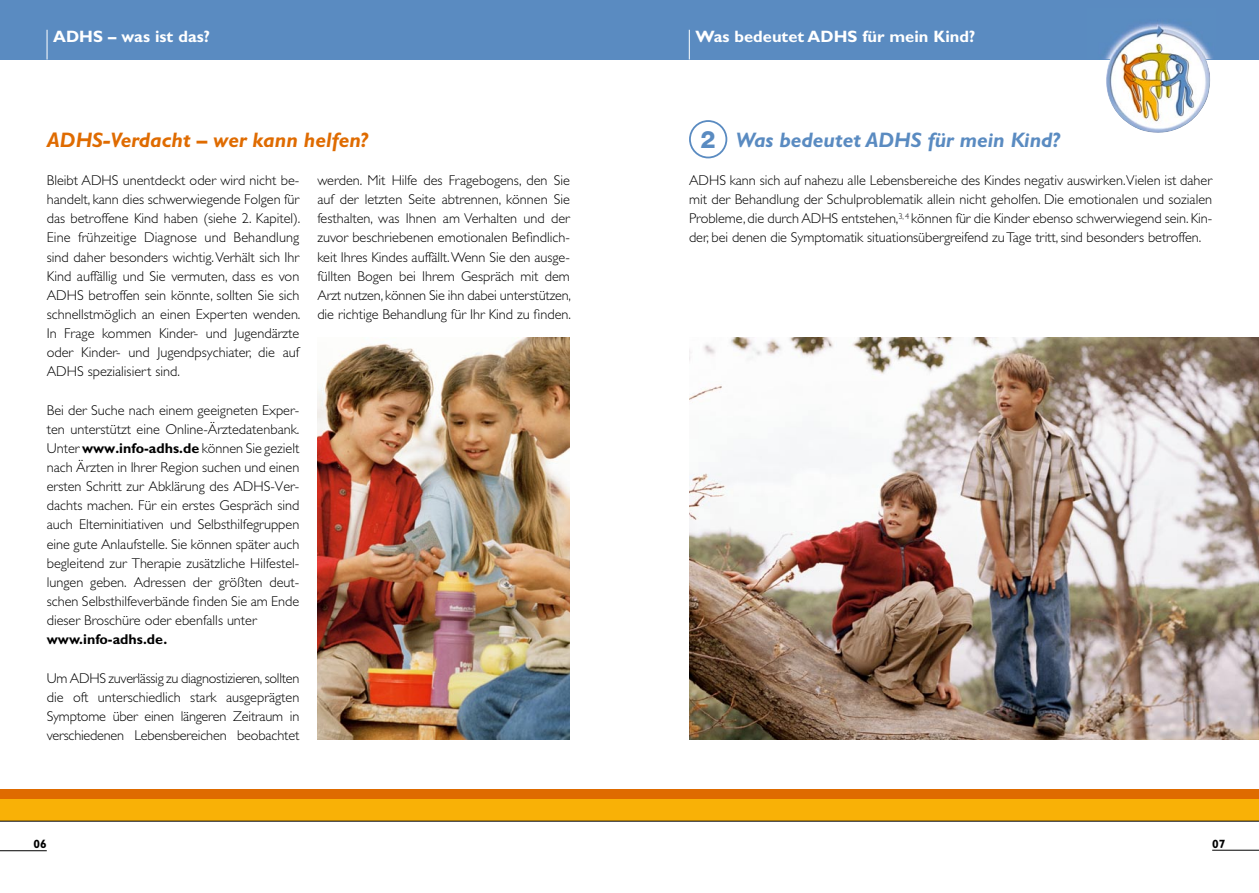
<style>
.page{position:relative;width:1259px;height:893px;background:#fff}
.page>*{position:absolute;margin:0;border:0;box-sizing:border-box;transform-origin:0 0}
.t1{font:italic 700 21px "Gill Sans";color:#df6b00}
.t2{font:italic 700 21px "Gill Sans";color:#5a8bc1}
.t3{font:700 16.5px "Gill Sans";color:#fff}
.t4{font:300 14.25px/19.2px "Gill Sans";color:#000;text-align:justify}
.t5{font:700 14.25px "Gill Sans";color:#000}
.t6{font:700 12px "Gill Sans";color:#000}
.s1{font-weight:700}
.s2{font-family:"Helvetica Neue";font-weight:800;font-style:normal;font-size:24px}
</style>
<div class="page">
<img style="left:689px;top:337px;width:570px;height:403px">
<div style="left:689px;top:120px;width:38px;height:38px;border:2px solid #5a8bc1;border-radius:50%"></div>
<div style="left:0;top:0;width:1259px;height:60px;background:#5a8bc1"></div>
<div style="left:0;top:789px;width:1259px;height:11px;background:#df6b00"></div>
<div style="left:0;top:800px;width:1259px;height:21px;background:#f9b106"></div>
<hr style="left:0;top:821px;width:1259px;height:1px;background:#000">
<img style="left:1104px;top:22px;width:109px;height:111px">
<hr style="left:1212px;top:850px;width:47px;height:1px;background:#000">
<hr style="left:0;top:850px;width:47px;height:1px;background:#000">
<hr style="left:47px;top:30px;width:1px;height:30px;background:#fff">
<hr style="left:689px;top:30px;width:1px;height:30px;background:#fff">
<img style="left:317px;top:337px;width:253px;height:403px">
<p class="t3" style="left:53px;top:27px;width:158px">ADHS – was ist das?</p>
<p class="t3" style="left:695px;top:27px;width:281px">Was bedeutet ADHS für mein Kind?</p>
<h1 class="t1" style="left:47px;top:127px;width:322px">ADHS-Verdacht – wer kann helfen?</h1>
<p class="t4" style="left:47px;top:171px;width:255px">Bleibt ADHS unentdeckt oder wird nicht be&shy;handelt, kann dies schwerwiegende Folgen für das betroffene Kind haben (siehe 2. Kapitel).<br>Eine frühzeitige Diagnose und Behandlung sind daher besonders wichtig. Verhält sich Ihr Kind auffällig und Sie vermuten, dass es von ADHS betroffen sein könnte, sollten Sie sich schnellstmöglich an einen Experten wenden.<br>In Frage kommen Kinder- und Jugendärzte oder Kinder- und Jugendpsychiater, die auf ADHS spezialisiert sind.</p>
<p class="t4" style="left:47px;top:400px;width:254px">Bei der Suche nach einem geeigneten Exper&shy;ten unterstützt eine Online-Ärztedatenbank.<br>Unter <span class="s1">www.info-adhs.de</span> können Sie gezielt nach Ärzten in Ihrer Region suchen und einen ersten Schritt zur Abklärung des ADHS-Ver&shy;dachts machen. Für ein erstes Gespräch sind auch Elterninitiativen und Selbsthilfegruppen eine gute Anlaufstelle. Sie können später auch begleitend zur Therapie zusätzliche Hilfestel&shy;lungen geben. Adressen der größten deut&shy;schen Selbsthilfeverbände finden Sie am Ende dieser Broschüre oder ebenfalls unter</p>
<p class="t5" style="left:47px;top:631px;width:122px">www.info-adhs.de.</p>
<p class="t4" style="left:47px;top:668px;width:254px">Um ADHS zuverlässig zu diagnostizieren, sollten die oft unterschiedlich stark ausgeprägten Symptome über einen längeren Zeitraum in verschiedenen Lebensbereichen beobachtet</p>
<p class="t4" style="left:317px;top:171px;width:255px">werden. Mit Hilfe des Fragebogens, den Sie auf der letzten Seite abtrennen, können Sie festhalten, was Ihnen am Verhalten und der zuvor beschriebenen emotionalen Befindlich&shy;keit Ihres Kindes auffällt. Wenn Sie den ausge&shy;füllten Bogen bei Ihrem Gespräch mit dem Arzt nutzen, können Sie ihn dabei unterstützen, die richtige Behandlung für Ihr Kind zu finden.</p>
<h1 class="t2" style="left:700px;top:127px;width:360px"><span class="s2">2</span> Was bedeutet ADHS für mein Kind?</h1>
<p class="t4" style="left:689px;top:171px;width:524px">ADHS kann sich auf nahezu alle Lebensbereiche des Kindes negativ auswirken.Vielen ist daher mit der Behandlung der Schulproblematik allein nicht geholfen. Die emotionalen und sozialen Probleme, die durch ADHS entstehen,<sup>3,</sup> <sup>4</sup> können für die Kinder ebenso schwerwiegend sein. Kin&shy;der, bei denen die Symptomatik situationsübergreifend zu Tage tritt, sind besonders betroffen.</p>
<p class="t6" style="left:34px;top:836px;width:15px">06</p>
<p class="t6" style="left:1212px;top:836px;width:15px">07</p>
</div>
